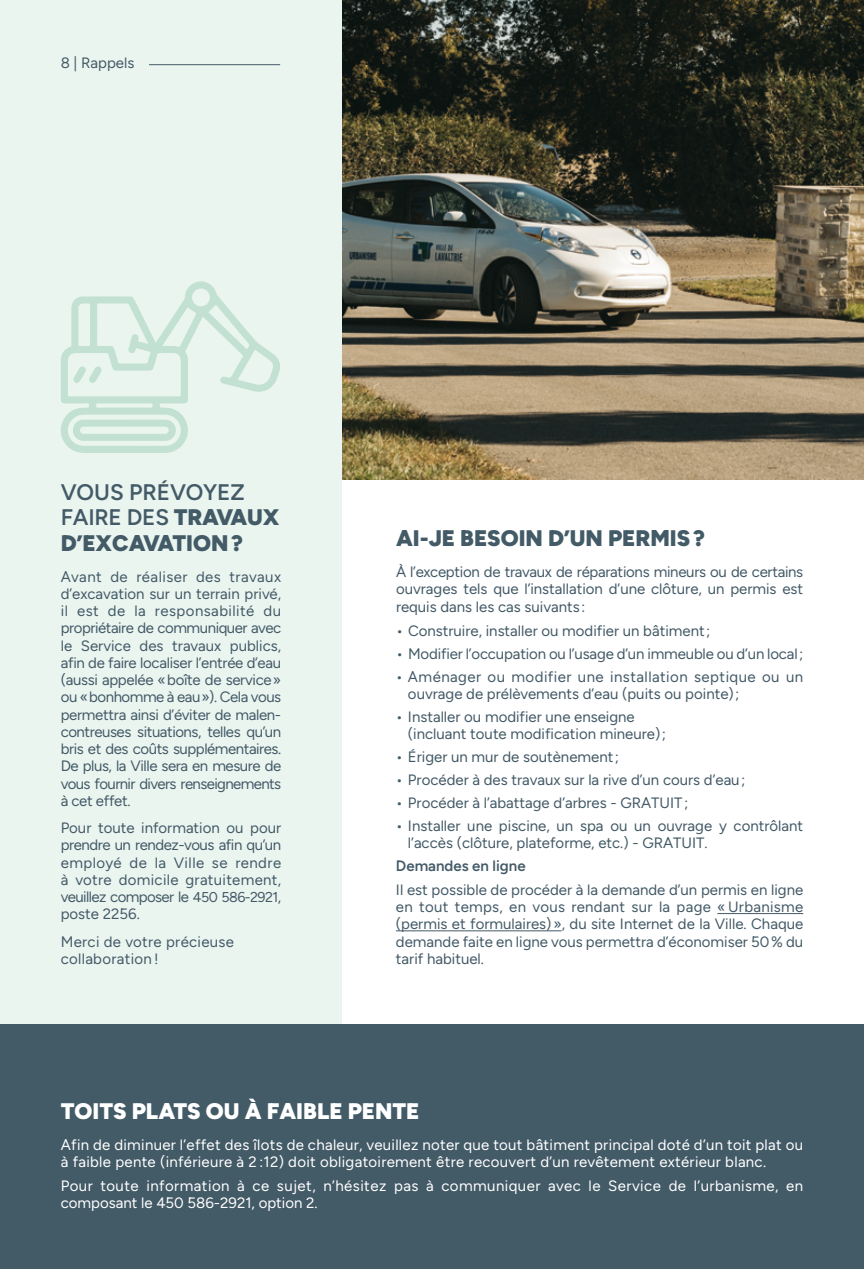
<style>
.page{position:relative;width:864px;height:1269px;background:#fff}
.page>*{position:absolute;margin:0;border:0;box-sizing:border-box;transform-origin:0 0}
.t1{font:600 22.5px/25.5px "Figtree";letter-spacing:-.01em;color:#435a67}
.t2{font:900 22.5px "Figtree";color:#fff}
.t3{font:900 22.5px "Figtree";color:#435a67}
.t4{font:15px/17.2px "Figtree";color:#435a67;text-align:justify}
.t5{font:15px/17.2px "Figtree";letter-spacing:.02em;color:#fff}
.t6{font:15px/17.2px "Figtree";letter-spacing:.03em;color:#435a67}
.t7{font:15px/17.2px "Figtree";letter-spacing:.02em;color:#435a67}
.t8{font:600 15px "Figtree";color:#435a67}
.s1{font-weight:900}
.s2{font-size:14.25px}
</style>
<div class="page">
<img style="left:342px;top:0;width:522px;height:479px">
<div style="left:0;top:0;width:342px;height:1025px;background:#ebf5f0"></div>
<hr style="left:717px;top:913px;width:86px;height:1px;background:#435a67">
<hr style="left:396px;top:930px;width:166px;height:1px;background:#435a67">
<div style="left:0;top:1025px;width:864px;height:244px;background:#435a67"></div>
<hr style="left:149px;top:64px;width:131px;height:1px;background:#435a67">
<svg style="left:61px;top:281px;width:219px;height:172px"></svg>
<p class="t4" style="left:61px;top:54px;width:75px">8 | Rappels</p>
<h1 class="t1" style="left:61px;top:479px;width:220px">VOUS PRÉVOYEZ<br>FAIRE DES <span class="s1">TRAVAUX<br>D’EXCAVATION?</span></h1>
<p class="t4" style="left:61px;top:568px;width:222px">Avant de réaliser des travaux d’excavation sur un terrain privé, il est de la responsabilité du propriétaire de communiquer avec le Service des travaux publics, afin de faire localiser l’entrée d’eau (aussi appelée «boîte de service» ou «bonhomme à eau»). Cela vous permettra ainsi d’éviter de malen&shy;contreuses situations, telles qu’un bris et des coûts supplémentaires.<br>De plus, la Ville sera en mesure de vous fournir divers renseignements à cet effet.</p>
<p class="t4" style="left:61px;top:819px;width:222px">Pour toute information ou pour prendre un rendez-vous afin qu’un employé de la Ville se rendre à votre domicile gratuitement, veuillez composer le <span class="s2">450 586-2921</span>, poste 2256.</p>
<p class="t7" style="left:61px;top:933px;width:175px">Merci de votre précieuse collaboration !</p>
<h1 class="t3" style="left:396px;top:526px;width:310px">AI-JE BESOIN D’UN PERMIS?</h1>
<p class="t4" style="left:396px;top:563px;width:409px">À l’exception de travaux de réparations mineurs ou de certains ouvrages tels que l’installation d’une clôture, un permis est requis dans les cas suivants :</p>
<p class="t4" style="left:396px;top:622px;width:316px">• Construire, installer ou modifier un bâtiment;</p>
<p class="t4" style="left:396px;top:645px;width:409px">• Modifier l’occupation ou l’usage d’un immeuble ou d’un local;</p>
<p class="t6" style="left:408px;top:668px;width:397px;text-indent:-12px">• Aménager ou modifier une installation septique ou un ouvrage de prélèvements d’eau (puits ou pointe);</p>
<p class="t4" style="left:408px;top:708px;width:260px;text-indent:-12px">• Installer ou modifier une enseigne (incluant toute modification mineure);</p>
<p class="t4" style="left:396px;top:748px;width:225px">• Ériger un mur de soutènement;</p>
<p class="t4" style="left:396px;top:771px;width:351px">• Procéder à des travaux sur la rive d’un cours d’eau;</p>
<p class="t4" style="left:396px;top:794px;width:294px">• Procéder à l’abattage d’arbres - GRATUIT;</p>
<p class="t4" style="left:408px;top:817px;width:397px;text-indent:-12px">• Installer une piscine, un spa ou un ouvrage y contrôlant l’accès (clôture, plateforme, etc.) - GRATUIT.</p>
<p class="t8" style="left:396px;top:857px;width:131px">Demandes en ligne</p>
<p class="t4" style="left:396px;top:881px;width:409px">Il est possible de procéder à la demande d’un permis en ligne en tout temps, en vous rendant sur la page « Urbanisme (permis et formulaires)», du site Internet de la Ville. Chaque demande faite en ligne vous permettra d’économiser 50% du tarif habituel.</p>
<h1 class="t2" style="left:61px;top:1098px;width:360px">TOITS PLATS OU À FAIBLE PENTE</h1>
<p class="t5" style="left:61px;top:1136px;width:744px">Afin de diminuer l’effet des îlots de chaleur, veuillez noter que tout bâtiment principal doté d’un toit plat ou à faible pente (inférieure à 2 :12) doit obligatoirement être recouvert d’un revêtement extérieur blanc.</p>
<p class="t5" style="left:61px;top:1177px;width:744px">Pour toute information à ce sujet, n’hésitez pas à communiquer avec le Service de l’urbanisme, en composant le 450 586-2921, option 2.</p>
</div>
